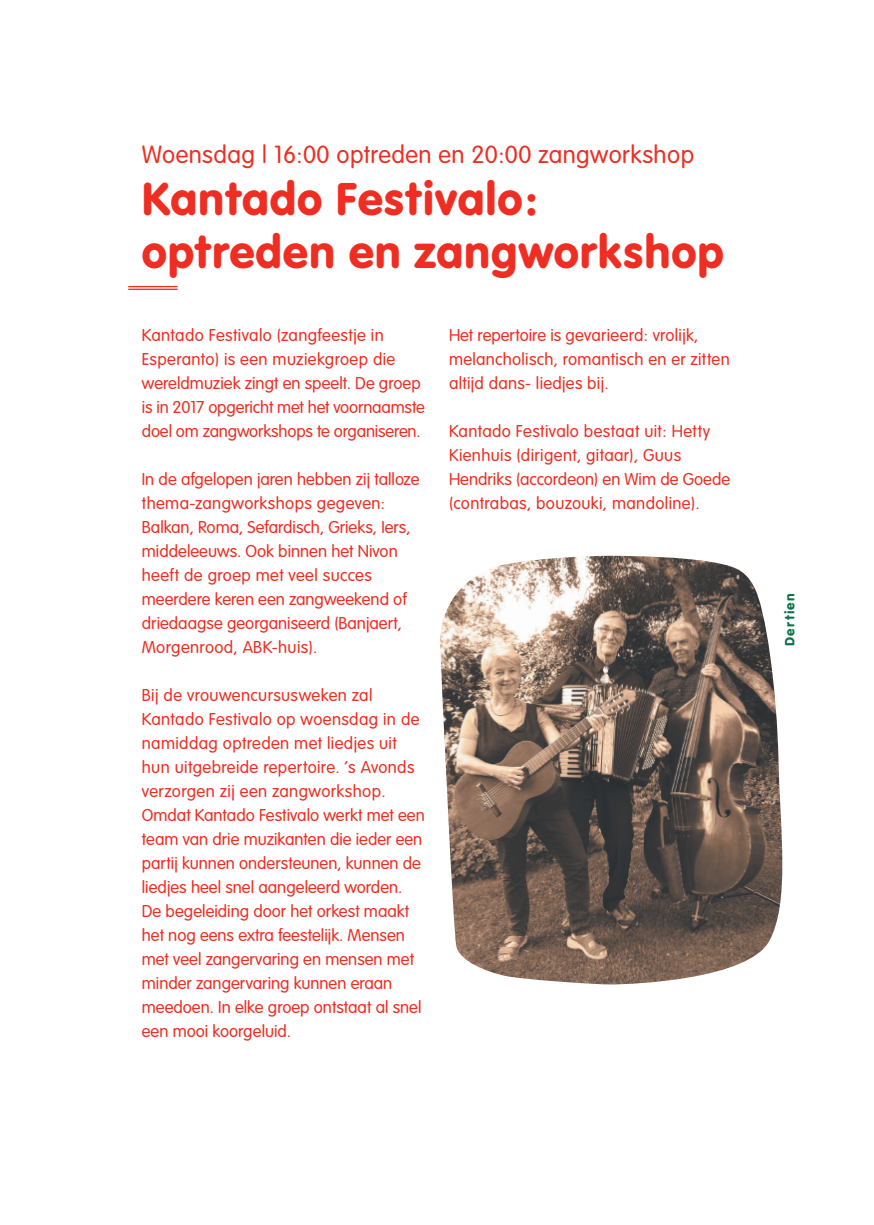
<style>
.page{position:relative;width:874px;height:1225px;background:#fff}
.page>*{position:absolute;margin:0;border:0;box-sizing:border-box;transform-origin:0 0}
.t1{font:48px/52px "VAG Rundschrift D";letter-spacing:.015em;color:#ee2e22}
.t2{font:300 26px "VAG Rundschrift D";letter-spacing:.015em;color:#ee2e22}
.t3{font:300 18px/24px "VAG Rundschrift D";color:#ee2e22}
.t4{font:300 18px/24px "VAG Rundschrift D";letter-spacing:.02em;color:#ee2e22}
.t5{font:14px "VAG Rundschrift D";letter-spacing:.09em;color:#0a7249}
</style>
<div class="page">
<hr style="left:128px;top:286px;width:49px;height:1px;background:#ee2e22">
<hr style="left:128px;top:289px;width:49px;height:1px;background:#ee2e22">
<img style="left:440px;top:556px;width:341px;height:428px">
<h2 class="t2" style="left:142px;top:141px;width:553px">Woensdag | 16:00 optreden en 20:00 zangworkshop</h2>
<h1 class="t1" style="left:142px;top:173px;width:583px">Kantado Festivalo: optreden en zangworkshop</h1>
<p class="t3" style="left:142px;top:324px;width:284px">Kantado Festivalo (zangfeestje in Esperanto) is een muziekgroep die wereldmuziek zingt en speelt. De groep is in 2017 opgericht met het voornaamste doel om zangworkshops te organiseren.</p>
<p class="t3" style="left:142px;top:467px;width:279px">In de afgelopen jaren hebben zij talloze thema-zangworkshops gegeven:<br>Balkan, Roma, Sefardisch, Grieks, Iers, middeleeuws. Ook binnen het Nivon heeft de groep met veel succes meerdere keren een zangweekend of driedaagse georganiseerd (Banjaert, Morgenrood, ABK-huis).</p>
<p class="t3" style="left:142px;top:683px;width:284px">Bij de vrouwencursusweken zal Kantado Festivalo op woensdag in de namiddag optreden met liedjes uit hun uitgebreide repertoire. ’s Avonds verzorgen zij een zangworkshop.<br>Omdat Kantado Festivalo werkt met een team van drie muzikanten die ieder een partij kunnen ondersteunen, kunnen de liedjes heel snel aangeleerd worden.<br>De begeleiding door het orkest maakt het nog eens extra feestelijk. Mensen met veel zangervaring en mensen met minder zangervaring kunnen eraan meedoen. In elke groep ontstaat al snel een mooi koorgeluid.</p>
<p class="t3" style="left:449px;top:324px;width:282px">Het repertoire is gevarieerd: vrolijk, melancholisch, romantisch en er zitten altijd dans- liedjes bij.</p>
<p class="t4" style="left:449px;top:420px;width:282px">Kantado Festivalo bestaat uit: Hetty Kienhuis (dirigent, gitaar), Guus Hendriks (accordeon) en Wim de Goede (contrabas, bouzouki, mandoline).</p>
<p class="t5" style="left:781px;top:646px;width:54px;rotate:-90deg">Dertien</p>
</div>
